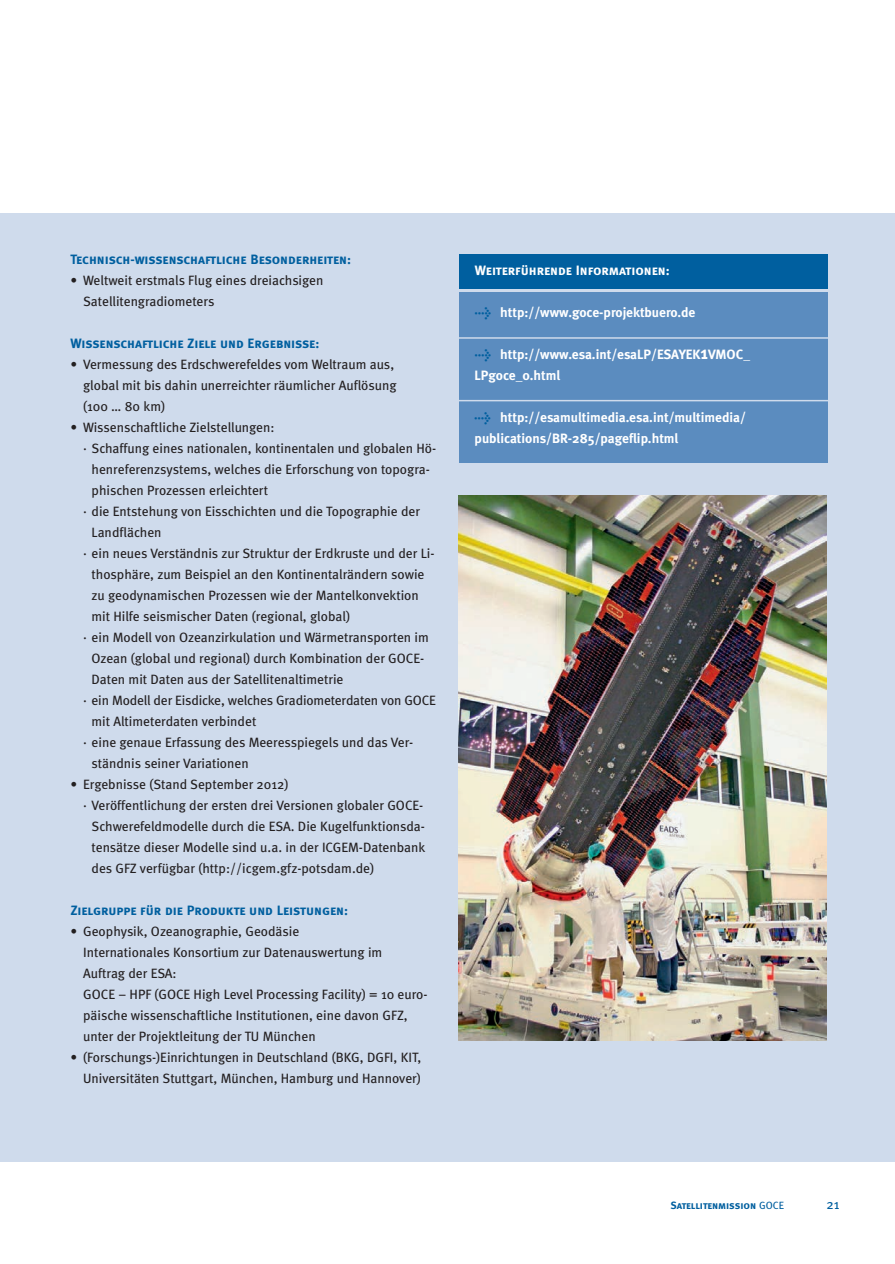
<style>
.page{position:relative;width:895px;height:1264px;background:#fff}
.page>*{position:absolute;margin:0;border:0;box-sizing:border-box;transform-origin:0 0}
.t1{font:13.5px/21px "Meta";color:#231f20}
.t2{font:700 13.5px/21px "Meta";color:#fff}
.t3{font:13.5px "Meta Bold Caps";letter-spacing:-.005em;color:#005f9f}
.t4{font:13.5px "Meta Bold Caps";color:#fff}
.t5{font:13.5px "Meta Book Caps";color:#005f9f}
.t6{font:10.5px "Meta Bold Caps";letter-spacing:-.01em;color:#005f9f}
.s1{font-family:"Meta Bold Expert";font-weight:400;color:#005f9f}
.s2{font-size:18px}
.s3{font-family:"Meta"}
</style>
<div class="page">
<div style="left:1px;top:214px;width:893px;height:952px;background:#cfdbec"></div>
<div style="left:459px;top:254px;width:368px;height:34px;background:#005f9f"></div>
<div style="left:459px;top:292px;width:368px;height:171px;background:#5b8cbf"></div>
<hr style="left:458px;top:337px;width:371px;height:2px;background:#cfdbec">
<hr style="left:458px;top:400px;width:371px;height:1px;background:#cfdbec">
<img style="left:458px;top:495px;width:368px;height:546px">
<hr style="left:0;top:214px;width:1px;height:952px;background:#cfdbec">
<div style="left:0;top:1162px;width:894px;height:102px;background:#fff"></div>
<p class="t3" style="left:70px;top:251px;width:282px">Technisch-wissenschaftliche Besonderheiten:</p>
<p class="t1" style="left:83px;top:270px;width:242px;text-indent:-13px">• Weltweit erstmals Flug eines dreiachsigen<br>Satellitengradiometers</p>
<p class="t3" style="left:70px;top:335px;width:250px">Wissenschaftliche Ziele und Ergebnisse:</p>
<p class="t1" style="left:83px;top:354px;width:315px;text-indent:-13px">• Vermessung des Erdschwerefeldes vom Weltraum aus, global mit bis dahin unerreichter räumlicher Auflösung (100 … 80 km)</p>
<p class="t1" style="left:70px;top:417px;width:205px">• Wissenschaftliche Zielstellungen:</p>
<p class="t1" style="left:83px;top:438px;width:354px">· Schaffung eines nationalen, kontinentalen und globalen Hö-</p>
<p class="t1" style="left:92px;top:459px;width:340px">henreferenzsystems, welches die Erforschung von topogra-</p>
<p class="t1" style="left:92px;top:480px;width:178px">phischen Prozessen erleichtert</p>
<p class="t1" style="left:83px;top:501px;width:338px">· die Entstehung von Eisschichten und die Topographie der</p>
<p class="t1" style="left:92px;top:522px;width:71px">Landflächen</p>
<p class="t1" style="left:83px;top:543px;width:353px">· ein neues Verständnis zur Struktur der Erdkruste und der Li-</p>
<p class="t1" style="left:92px;top:564px;width:334px">thosphäre, zum Beispiel an den Kontinentalrändern sowie</p>
<p class="t1" style="left:92px;top:585px;width:329px">zu geodynamischen Prozessen wie der Mantelkonvektion</p>
<p class="t1" style="left:92px;top:606px;width:260px">mit Hilfe seismischer Daten (regional, global)</p>
<p class="t1" style="left:83px;top:627px;width:347px">· ein Modell von Ozeanzirkulation und Wärmetransporten im</p>
<p class="t1" style="left:92px;top:648px;width:334px">Ozean (global und regional) durch Kombination der GOCE-</p>
<p class="t1" style="left:92px;top:669px;width:253px">Daten mit Daten aus der Satellitenaltimetrie</p>
<p class="t1" style="left:83px;top:690px;width:354px">· ein Modell der Eisdicke, welches Gradiometerdaten von GOCE</p>
<p class="t1" style="left:92px;top:711px;width:166px">mit Altimeterdaten verbindet</p>
<p class="t1" style="left:83px;top:732px;width:332px">· eine genaue Erfassung des Meeresspiegels und das Ver-</p>
<p class="t1" style="left:92px;top:753px;width:159px">ständnis seiner Variationen</p>
<p class="t1" style="left:70px;top:774px;width:220px">• Ergebnisse (Stand September 2012)</p>
<p class="t1" style="left:83px;top:795px;width:341px">· Veröffentlichung der ersten drei Versionen globaler GOCE-</p>
<p class="t1" style="left:92px;top:816px;width:335px">Schwerefeldmodelle durch die ESA. Die Kugelfunktionsda-</p>
<p class="t1" style="left:92px;top:837px;width:335px">tensätze dieser Modelle sind u.a. in der ICGEM-Datenbank</p>
<p class="t1" style="left:92px;top:858px;width:284px">des GFZ verfügbar (http://icgem.gfz-potsdam.de)</p>
<p class="t3" style="left:70px;top:902px;width:279px">Zielgruppe für die Produkte und Leistungen:</p>
<p class="t1" style="left:83px;top:921px;width:346px;text-indent:-13px">• Geophysik, Ozeanographie, Geodäsie<br>Internationales Konsortium zur Datenauswertung im Auftrag der ESA:<br>GOCE – HPF (GOCE High Level Processing Facility) = 10 euro&shy;päische wissenschaftliche Institutionen, eine davon GFZ, unter der Projektleitung der TU München</p>
<p class="t1" style="left:70px;top:1047px;width:352px;text-align:right">• (Forschungs-)Einrichtungen in Deutschland (BKG, DGFI, KIT,<br>Universitäten Stuttgart, München, Hamburg und Hannover)</p>
<p class="t4" style="left:474px;top:261px;width:196px">Weiterführende Informationen:</p>
<p class="t2" style="left:474px;top:301px;width:222px"><span class="s1">l</span> http://www.goce-projektbuero.de</p>
<p class="t2" style="left:474px;top:343px;width:277px"><span class="s1">l</span> http://www.esa.int/esaLP/ESAYEK<span class="s2">1</span>VMOC_<br>LPgoce_0.html</p>
<p class="t2" style="left:474px;top:406px;width:273px"><span class="s1">l</span> http://esamultimedia.esa.int/multimedia/ publications/BR-285/pageflip.html</p>
<p class="t6" style="left:670px;top:1199px;width:115px">Satellitenmission <span class="s3">GOCE</span></p>
<p class="t5" style="left:826px;top:1196px;width:15px">21</p>
</div>
